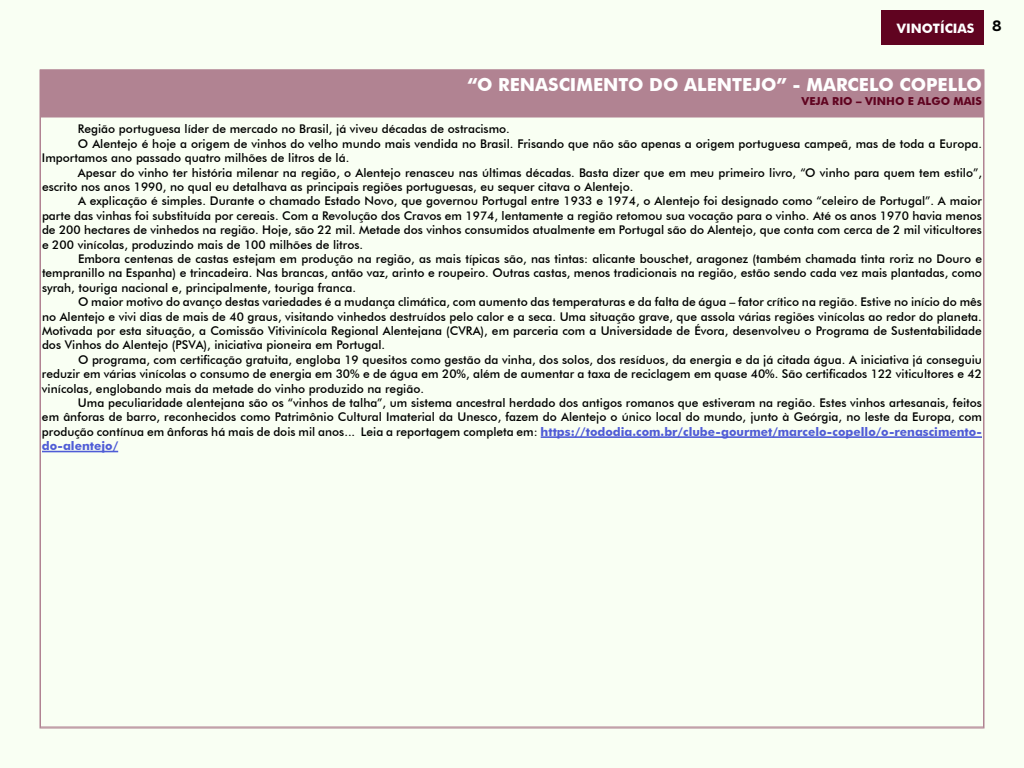
<style>
.page{position:relative;width:1024px;height:768px;background:#f9fff3}
.page>*{position:absolute;margin:0;border:0;box-sizing:border-box;transform-origin:0 0}
.t1{font:700 18px "Futura BT";color:#fff}
.t2{font:700 13px "Futura BT";color:#fff}
.t3{font:500 12px "Futura BT";color:#000}
.t4{font:700 12px "Futura BT";color:#4f5cd6}
.t5{font:700 11px "Futura BT";color:#600320}
.s1{font-weight:700;color:#4f5cd6}
</style>
<div class="page">
<div style="left:882px;top:10px;width:102px;height:34px;background:#600320"></div>
<div style="left:40px;top:70px;width:944px;height:48px;background:#b18392;border:1px solid #b18392"></div>
<hr style="left:541px;top:436px;width:441px;height:2px;background:#4f5cd6">
<hr style="left:42px;top:451px;width:76px;height:1px;background:#4f5cd6">
<p class="t2" style="left:897px;top:21px;width:106px">VINOTÍCIAS <sup>8</sup></p>
<h1 class="t1" style="left:468px;top:74px;width:516px">“O RENASCIMENTO DO ALENTEJO” - MARCELO COPELLO</h1>
<p class="t5" style="left:802px;top:94px;width:182px">VEJA RIO – VINHO E ALGO MAIS</p>
<p class="t3" style="left:78px;top:122px;width:433px">Região portuguesa líder de mercado no Brasil, já viveu décadas de ostracismo.</p>
<p class="t3" style="left:78px;top:136px;width:906px">O Alentejo é hoje a origem de vinhos do velho mundo mais vendida no Brasil. Frisando que não são apenas a origem portuguesa campeã, mas de toda a Europa.</p>
<p class="t3" style="left:42px;top:151px;width:309px">Importamos ano passado quatro milhões de litros de lá.</p>
<p class="t3" style="left:78px;top:165px;width:906px">Apesar do vinho ter história milenar na região, o Alentejo renasceu nas últimas décadas. Basta dizer que em meu primeiro livro, “O vinho para quem tem estilo”,</p>
<p class="t3" style="left:42px;top:179px;width:593px">escrito nos anos 1990, no qual eu detalhava as principais regiões portuguesas, eu sequer citava o Alentejo.</p>
<p class="t3" style="left:78px;top:194px;width:905px">A explicação é simples. Durante o chamado Estado Novo, que governou Portugal entre 1933 e 1974, o Alentejo foi designado como “celeiro de Portugal”. A maior</p>
<p class="t3" style="left:42px;top:208px;width:942px">parte das vinhas foi substituída por cereais. Com a Revolução dos Cravos em 1974, lentamente a região retomou sua vocação para o vinho. Até os anos 1970 havia menos</p>
<p class="t3" style="left:42px;top:223px;width:941px">de 200 hectares de vinhedos na região. Hoje, são 22 mil. Metade dos vinhos consumidos atualmente em Portugal são do Alentejo, que conta com cerca de 2 mil viticultores</p>
<p class="t3" style="left:42px;top:237px;width:323px">e 200 vinícolas, produzindo mais de 100 milhões de litros.</p>
<p class="t3" style="left:78px;top:251px;width:905px">Embora centenas de castas estejam em produção na região, as mais típicas são, nas tintas: alicante bouschet, aragonez (também chamada tinta roriz no Douro e</p>
<p class="t3" style="left:42px;top:266px;width:942px">tempranillo na Espanha) e trincadeira. Nas brancas, antão vaz, arinto e roupeiro. Outras castas, menos tradicionais na região, estão sendo cada vez mais plantadas, como</p>
<p class="t3" style="left:42px;top:280px;width:315px">syrah, touriga nacional e, principalmente, touriga franca.</p>
<p class="t3" style="left:78px;top:295px;width:905px">O maior motivo do avanço destas variedades é a mudança climática, com aumento das temperaturas e da falta de água – fator crítico na região. Estive no início do mês</p>
<p class="t3" style="left:42px;top:309px;width:941px">no Alentejo e vivi dias de mais de 40 graus, visitando vinhedos destruídos pelo calor e a seca. Uma situação grave, que assola várias regiões vinícolas ao redor do planeta.</p>
<p class="t3" style="left:42px;top:323px;width:941px">Motivada por esta situação, a Comissão Vitivinícola Regional Alentejana (CVRA), em parceria com a Universidade de Évora, desenvolveu o Programa de Sustentabilidade</p>
<p class="t3" style="left:42px;top:338px;width:345px">dos Vinhos do Alentejo (PSVA), iniciativa pioneira em Portugal.</p>
<p class="t3" style="left:78px;top:352px;width:905px">O programa, com certificação gratuita, engloba 19 quesitos como gestão da vinha, dos solos, dos resíduos, da energia e da já citada água. A iniciativa já conseguiu</p>
<p class="t3" style="left:42px;top:367px;width:942px">reduzir em várias vinícolas o consumo de energia em 30% e de água em 20%, além de aumentar a taxa de reciclagem em quase 40%. São certificados 122 viticultores e 42</p>
<p class="t3" style="left:42px;top:381px;width:384px">vinícolas, englobando mais da metade do vinho produzido na região.</p>
<p class="t3" style="left:78px;top:395px;width:905px">Uma peculiaridade alentejana são os “vinhos de talha”, um sistema ancestral herdado dos antigos romanos que estiveram na região. Estes vinhos artesanais, feitos</p>
<p class="t3" style="left:42px;top:410px;width:941px">em ânforas de barro, reconhecidos como Patrimônio Cultural Imaterial da Unesco, fazem do Alentejo o único local do mundo, junto à Geórgia, no leste da Europa, com</p>
<p class="t3" style="left:42px;top:424px;width:941px">produção contínua em ânforas há mais de dois mil anos... Leia a reportagem completa em: <span class="s1">https://tododia.com.br/clube-gourmet/marcelo-copello/o-renascimento-</span></p>
<p class="t4" style="left:42px;top:439px;width:78px">do-alentejo/</p>
</div>
